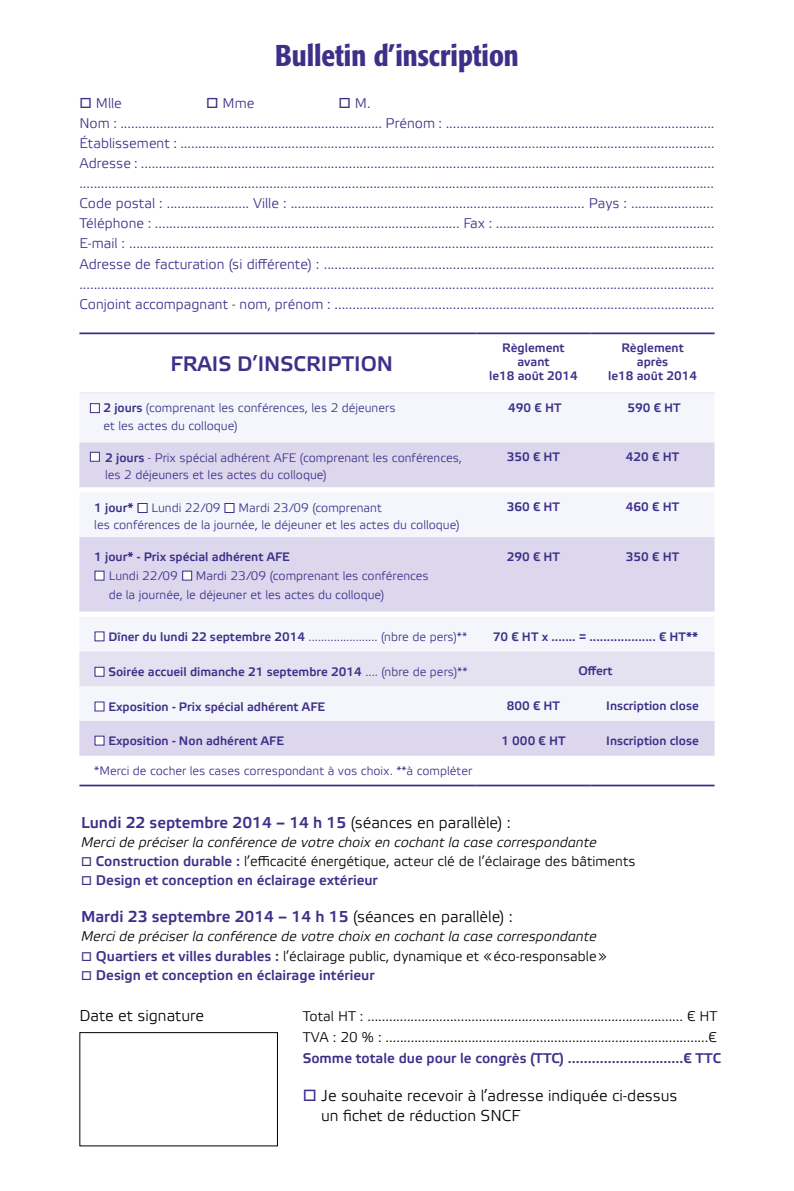
<style>
.page{position:relative;width:794px;height:1191px;background:#fff}
.page>*{position:absolute;margin:0;border:0;box-sizing:border-box;transform-origin:0 0}
.t1{font:500 condensed 29.75px "Formata";color:#3e3089}
.t2{font:700 21px "Elektra Light Pro";color:#3e3089}
.t3{font:700 15.75px "Elektra Light Pro";color:#3e3089}
.t4{font:15.75px/19.2px "Elektra Light Pro";color:#000}
.t5{font:14px/20.1px "Elektra Light Pro";color:#3e3089}
.t6{font:14px/21px "Elektra Light Pro";color:#000}
.t7{font:700 14px "Elektra Light Pro";color:#3e3089}
.t8{font:italic 14px "Elektra Light Pro";color:#000}
.t9{font:12.25px/17.5px "Elektra Light Pro";color:#3e3089}
.t10{font:700 12.25px/14px "Elektra Light Pro";color:#3e3089;text-align:center}
.s1{font-weight:700}
.s2{font-weight:400}
.s3{font-weight:400;color:#000}
.s4{color:#3e3089}
.s5{font-weight:700;color:#3e3089}
</style>
<div class="page">
<div style="left:79px;top:1032px;width:199px;height:114px;border:1px solid #000"></div>
<svg style="left:79px;top:442px;width:635px;height:313px;fill:#dcd7ed"></svg>
<div style="left:79px;top:651px;width:635px;height:35px;background:#e4e1f1"></div>
<hr style="left:79px;top:392px;width:397px;height:2px;background:#ebeef8">
<hr style="left:476px;top:392px;width:114px;height:2px;background:#ebeef8">
<hr style="left:590px;top:392px;width:124px;height:2px;background:#ebeef8">
<hr style="left:79px;top:332px;width:397px;height:2px;background:#3e3089">
<hr style="left:476px;top:332px;width:114px;height:2px;background:#3e3089">
<hr style="left:590px;top:332px;width:124px;height:2px;background:#3e3089">
<hr style="left:79px;top:784px;width:397px;height:2px;background:#3e3089">
<hr style="left:476px;top:784px;width:114px;height:2px;background:#3e3089">
<hr style="left:590px;top:784px;width:124px;height:2px;background:#3e3089">
<div style="left:90px;top:452px;width:10px;height:10px;background:#fff;border:1px solid #3e3089"></div>
<div style="left:138px;top:503px;width:10px;height:10px;background:#fff;border:1px solid #3e3089"></div>
<div style="left:95px;top:570px;width:9px;height:10px;background:#fff"></div>
<div style="left:95px;top:631px;width:9px;height:10px;background:#fff"></div>
<div style="left:95px;top:667px;width:9px;height:9px;background:#fff;border:1px solid #3e3089"></div>
<div style="left:95px;top:701px;width:9px;height:10px;background:#fff"></div>
<div style="left:95px;top:735px;width:9px;height:10px;background:#fff"></div>
<div style="left:182px;top:570px;width:10px;height:10px;background:#fff;border:1px solid #3e3089"></div>
<div style="left:224px;top:503px;width:10px;height:10px;background:#fff;border:1px solid #3e3089"></div>
<div style="left:90px;top:403px;width:10px;height:10px;background:#fff;border:1px solid #3e3089"></div>
<h1 class="t1" style="left:275px;top:37px;width:245px">Bulletin d’inscription</h1>
<p class="t5" style="left:79px;top:93px;width:636px;text-indent:259px">□ M.<br>Nom : ......................................................................... Prénom : ...........................................................................<br>Établissement : .....................................................................................................................................................<br>Adresse : ................................................................................................................................................................ .................................................................................................................................................................................<br>Code postal : ....................... Ville : .................................................................................. Pays : .......................<br>Téléphone : ..................................................................................... Fax : .............................................................<br>E-mail : ...................................................................................................................................................................<br>Adresse de facturation (si différente) : ............................................................................................................. .................................................................................................................................................................................<br>Conjoint accompagnant - nom, prénom : ..........................................................................................................</p>
<p class="t5" style="left:79px;top:93px;width:44px">□ Mlle</p>
<p class="t5" style="left:206px;top:93px;width:50px">□ Mme</p>
<h2 class="t2" style="left:170px;top:352px;width:224px">FRAIS D’INSCRIPTION</h2>
<p class="t10" style="left:489px;top:341px;width:90px">Règlement avant<br>le18 août 2014</p>
<p class="t10" style="left:608px;top:341px;width:90px">Règlement après<br>le18 août 2014</p>
<p class="t9" style="left:103px;top:400px;width:293px"><span class="s1">2 jours</span> (comprenant les conférences, les 2 déjeuners et les actes du colloque)</p>
<p class="t10" style="left:508px;top:401px;width:55px">490 € HT</p>
<p class="t10" style="left:627px;top:401px;width:55px">590 € HT</p>
<p class="t9" style="left:105px;top:449px;width:358px"><span class="s1">2 jours</span> - Prix spécial adhérent AFE (comprenant les conférences, les 2 déjeuners et les actes du colloque)</p>
<p class="t10" style="left:507px;top:450px;width:55px">350 € HT</p>
<p class="t10" style="left:626px;top:450px;width:55px">420 € HT</p>
<p class="t9" style="left:94px;top:499px;width:367px"><span class="s1">1 jour*</span> □ Lundi 22/09 □ Mardi 23/09 (comprenant<br>les conférences de la journée, le déjeuner et les actes du colloque)</p>
<p class="t10" style="left:507px;top:500px;width:55px">360 € HT</p>
<p class="t10" style="left:626px;top:500px;width:55px">460 € HT</p>
<p class="t10" style="left:94px;top:550px;width:197px">1 jour* - Prix spécial adhérent AFE</p>
<p class="t9" style="left:109px;top:566px;width:321px;line-height:19.2px;text-indent:-14px">□ Lundi 22/09 □ Mardi 23/09 (comprenant les conférences de la journée, le déjeuner et les actes du colloque)</p>
<p class="t10" style="left:507px;top:550px;width:55px">290 € HT</p>
<p class="t10" style="left:626px;top:550px;width:55px">350 € HT</p>
<p class="t9" style="left:94px;top:628px;width:374px">□ <span class="s1">Dîner du lundi 22 septembre 2014</span> ...................... (nbre de pers)**</p>
<p class="t10" style="left:493px;top:629px;width:207px">70 € HT x ....... = ................... € HT**</p>
<p class="t10" style="left:94px;top:665px;width:375px">□ Soirée accueil dimanche 21 septembre 2014 <span class="s2">.... (nbre de pers)**</span></p>
<p class="t10" style="left:578px;top:664px;width:36px">Offert</p>
<p class="t10" style="left:94px;top:700px;width:232px">□ Exposition - Prix spécial adhérent AFE</p>
<p class="t10" style="left:507px;top:699px;width:55px">800 € HT</p>
<p class="t10" style="left:606px;top:699px;width:94px">Inscription close</p>
<p class="t10" style="left:94px;top:734px;width:191px">□ Exposition - Non adhérent AFE</p>
<p class="t10" style="left:501px;top:734px;width:66px">1 000 € HT</p>
<p class="t10" style="left:606px;top:734px;width:94px">Inscription close</p>
<p class="t9" style="left:94px;top:762px;width:379px">*Merci de cocher les cases correspondant à vos choix. **à compléter</p>
<p class="t3" style="left:81px;top:813px;width:431px">Lundi 22 septembre 2014 – 14 h 15 <span class="s3">(séances en parallèle) :</span></p>
<p class="t8" style="left:81px;top:834px;width:517px">Merci de préciser la conférence de votre choix en cochant la case correspondante</p>
<p class="t6" style="left:81px;top:851px;width:556px"><span class="s4">□</span> <span class="s5">Construction durable :</span> l’efficacité énergétique, acteur clé de l’éclairage des bâtiments</p>
<p class="t7" style="left:81px;top:873px;width:298px">□ Design et conception en éclairage extérieur</p>
<p class="t3" style="left:81px;top:908px;width:433px">Mardi 23 septembre 2014 – 14 h 15 <span class="s3">(séances en parallèle) :</span></p>
<p class="t8" style="left:81px;top:929px;width:517px">Merci de préciser la conférence de votre choix en cochant la case correspondante</p>
<p class="t6" style="left:81px;top:946px;width:527px"><span class="s4">□</span> <span class="s5">Quartiers et villes durables :</span> l’éclairage public, dynamique et «éco-responsable»</p>
<p class="t7" style="left:81px;top:967px;width:295px">□ Design et conception en éclairage intérieur</p>
<p class="t4" style="left:79px;top:1006px;width:126px">Date et signature</p>
<p class="t6" style="left:303px;top:1006px;width:416px">Total HT : ........................................................................................ € HT<br>TVA : 20 % : ..........................................................................................€</p>
<p class="t7" style="left:303px;top:1050px;width:420px">Somme totale due pour le congrès (TTC) .............................€ TTC</p>
<p class="t4" style="left:321px;top:1087px;width:358px;text-indent:-19px"><span class="s4">□</span> Je souhaite recevoir à l’adresse indiquée ci-dessus un fichet de réduction SNCF</p>
</div>
